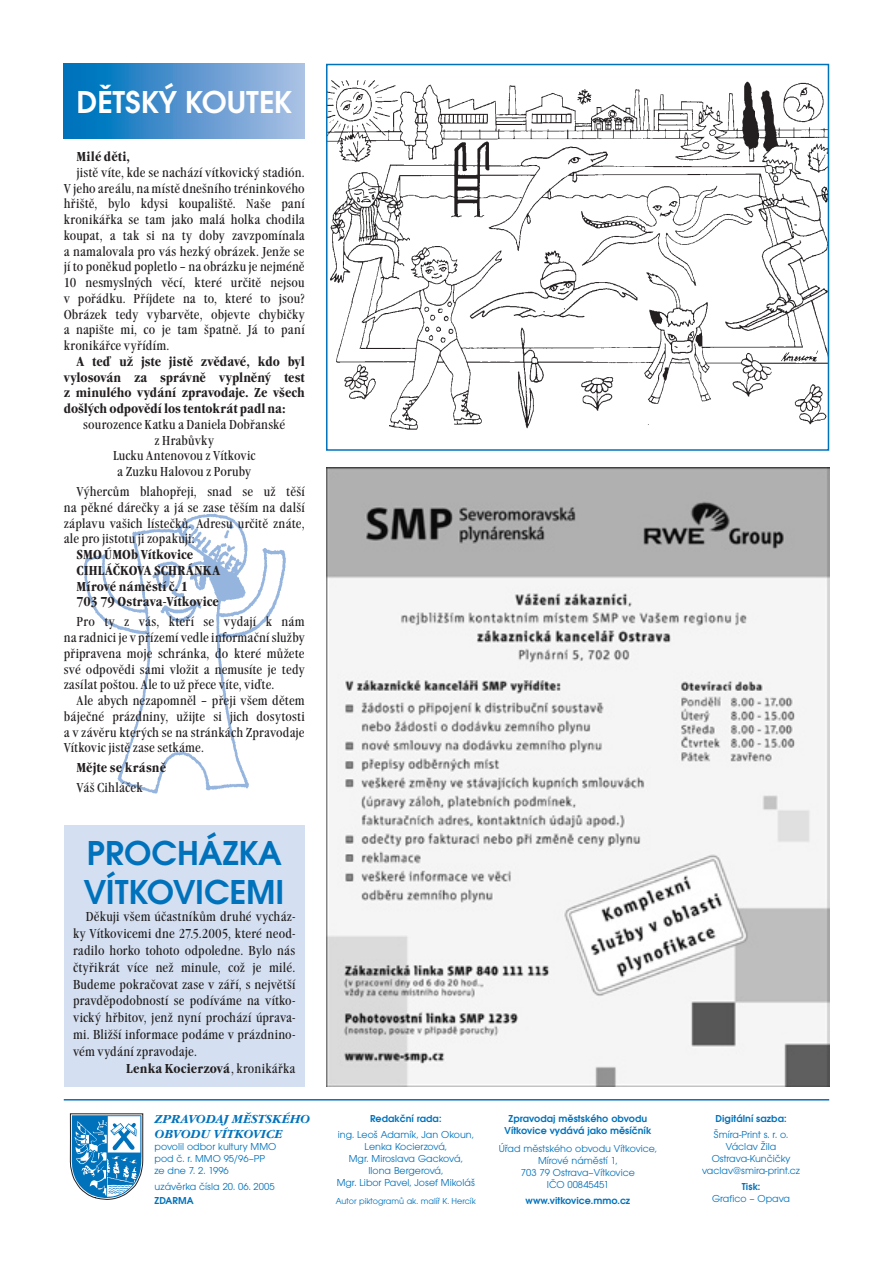
<style>
.page{position:relative;width:893px;height:1263px;background:#fff}
.page>*{position:absolute;margin:0;border:0;box-sizing:border-box;transform-origin:0 0}
.t1{font:600 36px/38.7px "Avant Gar Got Itc TCE";color:#0072bc}
.t2{font:600 33px "Avant Gar Got Itc TCE";color:#fff}
.t3{font:condensed 13.5px/15.8px "Garamond Itc TCE";letter-spacing:.01em;color:#231f20;text-align:justify}
.t4{font:700 condensed 13.5px/15.8px "Garamond Itc TCE";letter-spacing:.005em;color:#231f20;text-align:justify}
.t5{font:italic 700 12px/15px "Garamond Itc TCE";color:#0072bc}
.t6{font:10.5px/12px "Avant Gar Got Itc TCE";color:#0072bc;text-align:center}
.t7{font:600 10.5px/12px "Avant Gar Got Itc TCE";color:#0072bc;text-align:center}
.t8{font:9px "Avant Gar Got Itc TCE";color:#0072bc}
.s1{font-weight:400}
</style>
<div class="page">
<img style="left:83px;top:513px;width:203px;height:281px">
<hr style="left:64px;top:1099px;width:765px;height:1px;background:#0072bc">
<svg style="left:70px;top:1113px;width:73px;height:86px"></svg>
<svg style="left:64px;top:64px;width:241px;height:74px;background:#5095ce"></svg>
<img style="left:326px;top:468px;width:503px;height:618px">
<div style="left:64px;top:825px;width:241px;height:261px;background:#d4e0f1"></div>
<img style="left:329px;top:80px;width:497px;height:350px">
<div style="left:326px;top:64px;width:503px;height:387px;border:2px solid #0072bc"></div>
<h2 class="t2" style="left:77px;top:83px;width:217px">DĚTSKÝ KOUTEK</h2>
<p class="t4" style="left:77px;top:149px;width:55px">Milé děti,</p>
<p class="t3" style="left:64px;top:165px;width:242px;text-indent:13px">jistě víte, kde se nachází vítkovický stadión.<br>V jeho areálu, na místě dnešního tréninkového hřiště, bylo kdysi koupaliště. Naše paní kronikářka se tam jako malá holka chodila koupat, a tak si na ty doby zavzpomínala a namalovala pro vás hezký obrázek. Jenže se jí to poněkud popletlo – na obrázku je nejméně 10 nesmyslných věcí, které určitě nejsou v pořádku. Příjdete na to, které to jsou?<br>Obrázek tedy vybarvěte, objevte chybičky a napište mi, co je tam špatně. Já to paní kronikářce vyřídím.</p>
<p class="t4" style="left:64px;top:353px;width:242px;text-indent:13px">A teď už jste jistě zvědavé, kdo byl vylosován za správně vyplněný test z minulého vydání zpravodaje. Ze všech došlých odpovědí los tentokrát padl na:</p>
<p class="t3" style="left:83px;top:417px;width:203px;text-align:center">sourozence Katku a Daniela Dobřanské z Hrabůvky<br>Lucku Antenovou z Vítkovic<br>a Zuzku Halovou z Poruby</p>
<p class="t3" style="left:64px;top:484px;width:242px;text-indent:13px">Výhercům blahopřeji, snad se už těší na pěkné dárečky a já se zase těším na další záplavu vašich lístečků. Adresu určitě znáte, ale pro jistotu ji zopakuji:</p>
<p class="t4" style="left:77px;top:547px;width:145px;text-align:left">SMO ÚMOb Vítkovice<br>CIHLÁČKOVA SCHRÁNKA<br>Mírové náměstí č. 1<br>703 79 Ostrava-Vítkovice</p>
<p class="t3" style="left:64px;top:614px;width:242px;text-indent:13px">Pro ty z vás, kteří se vydají k nám na radnici je v přízemí vedle informační služby připravena moje schránka, do které můžete své odpovědi sami vložit a nemusíte je tedy zasílat poštou. Ale to už přece víte, viďte.</p>
<p class="t3" style="left:64px;top:693px;width:242px;text-indent:13px">Ale abych nezapomněl – přeji všem dětem báječné prázdniny, užijte si jich dosytosti a v závěru kterých se na stránkách Zpravodaje Vítkovic jistě zase setkáme.</p>
<p class="t4" style="left:77px;top:760px;width:91px">Mějte se krásně</p>
<p class="t3" style="left:77px;top:780px;width:68px">Váš Cihláček</p>
<h1 class="t1" style="left:84px;top:834px;width:202px">PROCHÁZKA<br>VÍTKOVICEMI</h1>
<p class="t3" style="left:73px;top:908px;width:224px;line-height:17px;text-indent:13px">Děkuji všem účastníkům druhé vycház&shy;ky Vítkovicemi dne 27.5.2005, které neod&shy;radilo horko tohoto odpoledne. Bylo nás čtyřikrát více než minule, což je milé.<br>Budeme pokračovat zase v září, s největší pravděpodobností se podíváme na vítko&shy;vický hřbitov, jenž nyní prochází úprava&shy;mi. Bližší informace podáme v prázdnino&shy;vém vydání zpravodaje.</p>
<p class="t4" style="left:126px;top:1061px;width:170px">Lenka Kocierzová<span class="s1">, kronikářka</span></p>
<p class="t5" style="left:155px;top:1111px;width:157px">ZPRAVODAJ MĚSTSKÉHO<br>OBVODU VÍTKOVICE</p>
<p class="t6" style="left:155px;top:1140px;width:123px;text-align:left">povolil odbor kultury MMO pod č. r. MMO 95/96–PP ze dne 7. 2. 1996</p>
<p class="t6" style="left:155px;top:1180px;width:122px">uzávěrka čísla 20. 06. 2005</p>
<p class="t7" style="left:155px;top:1194px;width:40px">ZDARMA</p>
<p class="t7" style="left:370px;top:1112px;width:73px">Redakční rada:</p>
<p class="t6" style="left:337px;top:1128px;width:140px">ing. Leoš Adamík, Jan Okoun,<br>Lenka Kocierzová,<br>Mgr. Miroslava Gacková,<br>Ilona Bergerová,<br>Mgr. Libor Pavel, Josef Mikoláš</p>
<p class="t8" style="left:336px;top:1196px;width:142px">Autor piktogramů ak. malíř K. Hercík</p>
<p class="t7" style="left:505px;top:1112px;width:148px">Zpravodaj městského obvodu<br>Vítkovice vydává jako měsíčník</p>
<p class="t6" style="left:499px;top:1142px;width:160px">Úřad městského obvodu Vítkovice,<br>Mírové náměstí 1,<br>703 79 Ostrava–Vítkovice<br>IČO 00845451</p>
<p class="t7" style="left:526px;top:1195px;width:106px">www.vitkovice.mmo.cz</p>
<p class="t7" style="left:716px;top:1112px;width:73px">Digitální sazba:</p>
<p class="t6" style="left:702px;top:1128px;width:100px">Šmíra-Print s. r. o.<br>Václav Žila<br>Ostrava-Kunčičky vaclav@smira-print.cz</p>
<p class="t7" style="left:742px;top:1180px;width:20px">Tisk:</p>
<p class="t6" style="left:712px;top:1193px;width:80px">Grafico – Opava</p>
</div>
